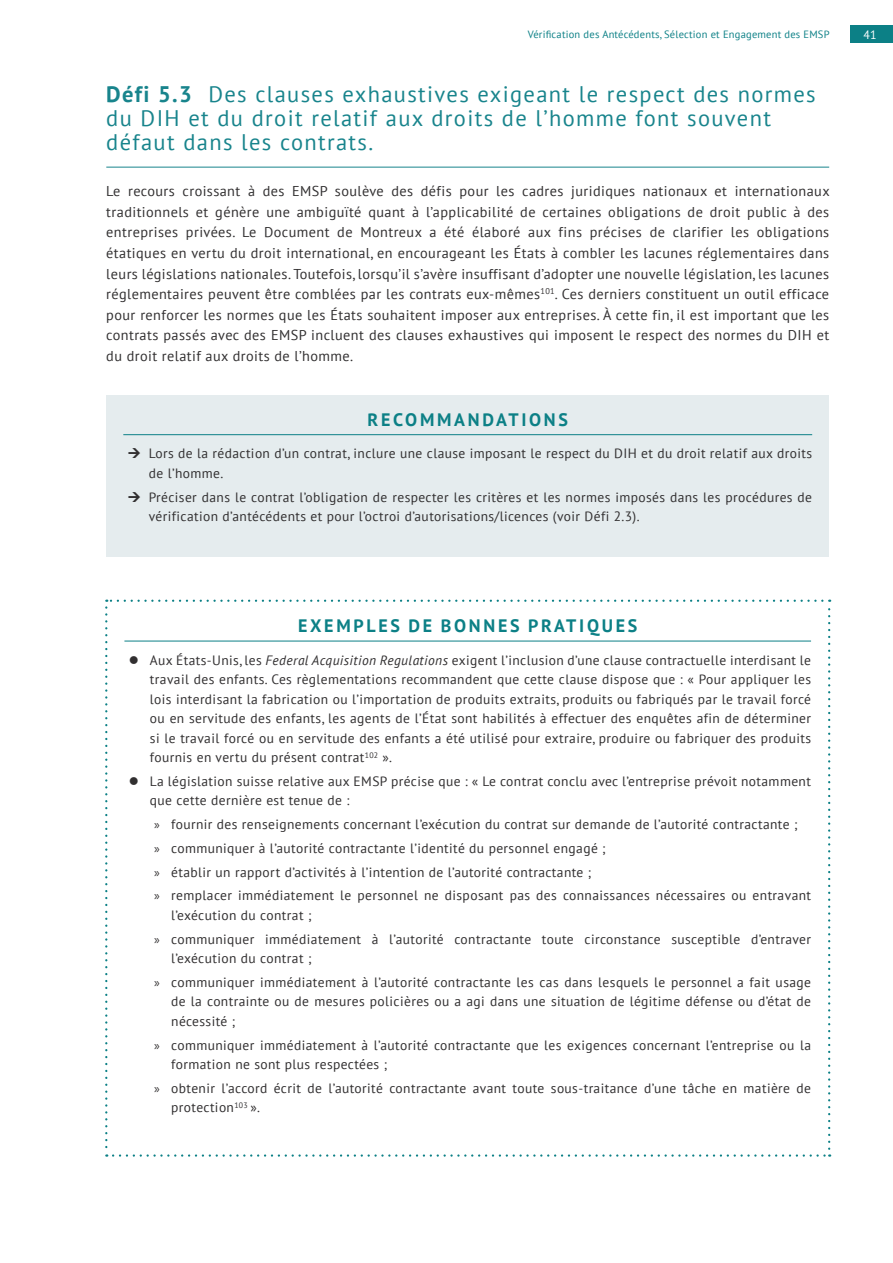
<style>
.page{position:relative;width:893px;height:1263px;background:#fff}
.page>*{position:absolute;margin:0;border:0;box-sizing:border-box;transform-origin:0 0}
.heading_2__challenge{font:22.5px/24px "PT Sans";letter-spacing:.06em;color:#18848c}
.Body___box_head{font:700 18px "PT Sans";letter-spacing:.15em;color:#0c8086}
.Body{font:14.25px/20.5px "PT Sans";letter-spacing:.03em;color:#312f30;text-align:justify}
.t1{font:13.5px/19.5px "PT Sans";letter-spacing:.03em;color:#312f30}
.t2{font:12px "PT Sans";color:#fff}
.t3{font:10.5px "PT Sans";letter-spacing:.02em;color:#0c8086}
.s1{font-weight:700}
.s2{font-style:italic}
.s3{font-family:"Myriad Pro"}
</style>
<div class="page">
<div style="left:850px;top:26px;width:43px;height:17px;background:#0c8086"></div>
<hr style="left:106px;top:167px;width:723px;height:1px;background:#18848c">
<div style="left:106px;top:395px;width:723px;height:162px;background:#e5ecee"></div>
<hr style="left:123px;top:434px;width:689px;height:1px;background:#0c8086">
<svg style="left:105px;top:600px;width:725px;height:557px"></svg>
<p class="t3" style="left:528px;top:28px;width:303px">Vérification des Antécédents, Sélection et Engagement des EMSP</p>
<p class="t2" style="left:863px;top:27px;width:15px">41</p>
<p class="heading_2__challenge" style="left:106px;top:81px;width:711px"><span class="s1">Défi 5.3</span> Des clauses exhaustives exigeant le respect des normes du DIH et du droit relatif aux droits de l’homme font souvent défaut dans les contrats.</p>
<p class="Body" style="left:106px;top:180px;width:725px">Le recours croissant à des EMSP soulève des défis pour les cadres juridiques nationaux et internationaux traditionnels et génère une ambiguïté quant à l’applicabilité de certaines obligations de droit public à des entreprises privées. Le Document de Montreux a été élaboré aux fins précises de clarifier les obligations étatiques en vertu du droit international, en encourageant les États à combler les lacunes réglementaires dans leurs législations nationales. Toutefois, lorsqu’il s’avère insuffisant d’adopter une nouvelle législation, les lacunes réglementaires peuvent être comblées par les contrats eux-mêmes<sup>101</sup>. Ces derniers constituent un outil efficace pour renforcer les normes que les États souhaitent imposer aux entreprises. À cette fin, il est important que les contrats passés avec des EMSP incluent des clauses exhaustives qui imposent le respect des normes du DIH et du droit relatif aux droits de l’homme.</p>
<p class="Body___box_head" style="left:367px;top:408px;width:202px">RECOMMANDATIONS</p>
<p class="t1" style="left:149px;top:443px;width:665px">Lors de la rédaction d’un contrat, inclure une clause imposant le respect du DIH et du droit relatif aux droits de l’homme.</p>
<p class="t1" style="left:149px;top:487px;width:665px">Préciser dans le contrat l’obligation de respecter les critères et les normes imposés dans les procédures de vérification d’antécédents et pour l’octroi d’autorisations/licences (voir Défi 2.3).</p>
<p class="Body___box_head" style="left:298px;top:614px;width:341px">EXEMPLES DE BONNES PRATIQUES</p>
<p class="t1" style="left:150px;top:650px;width:663px;text-align:justify;text-indent:-21px">● Aux États-Unis, les <span class="s2">Federal Acquisition Regulations</span> exigent l’inclusion d’une clause contractuelle interdisant le travail des enfants. Ces règlementations recommandent que cette clause dispose que : « Pour appliquer les lois interdisant la fabrication ou l’importation de produits extraits, produits ou fabriqués par le travail forcé ou en servitude des enfants, les agents de l’État sont habilités à effectuer des enquêtes afin de déterminer si le travail forcé ou en servitude des enfants a été utilisé pour extraire, produire ou fabriquer des produits fournis en vertu du présent contrat<sup>102</sup> ».</p>
<p class="t1" style="left:150px;top:771px;width:663px;text-indent:-21px">● La législation suisse relative aux EMSP précise que : « Le contrat conclu avec l’entreprise prévoit notamment que cette dernière est tenue de :</p>
<p class="t1" style="left:154px;top:814px;width:645px"><span class="s3">»</span> fournir des renseignements concernant l’exécution du contrat sur demande de l’autorité contractante ;</p>
<p class="t1" style="left:154px;top:838px;width:453px"><span class="s3">»</span> communiquer à l’autorité contractante l’identité du personnel engagé ;</p>
<p class="t1" style="left:154px;top:862px;width:439px"><span class="s3">»</span> établir un rapport d’activités à l’intention de l’autorité contractante ;</p>
<p class="t1" style="left:171px;top:885px;width:641px;text-indent:-17px"><span class="s3">»</span> remplacer immédiatement le personnel ne disposant pas des connaissances nécessaires ou entravant l’exécution du contrat ;</p>
<p class="t1" style="left:171px;top:929px;width:641px;text-indent:-17px"><span class="s3">»</span> communiquer immédiatement à l’autorité contractante toute circonstance susceptible d’entraver l’exécution du contrat ;</p>
<p class="t1" style="left:171px;top:972px;width:641px;text-align:justify;text-indent:-17px"><span class="s3">»</span> communiquer immédiatement à l’autorité contractante les cas dans lesquels le personnel a fait usage de la contrainte ou de mesures policières ou a agi dans une situation de légitime défense ou d’état de nécessité ;</p>
<p class="t1" style="left:171px;top:1035px;width:641px;text-indent:-17px"><span class="s3">»</span> communiquer immédiatement à l’autorité contractante que les exigences concernant l’entreprise ou la formation ne sont plus respectées ;</p>
<p class="t1" style="left:171px;top:1078px;width:641px;text-indent:-17px"><span class="s3">»</span> obtenir l’accord écrit de l’autorité contractante avant toute sous-traitance d’une tâche en matière de protection<sup>103</sup> ».</p>
</div>
